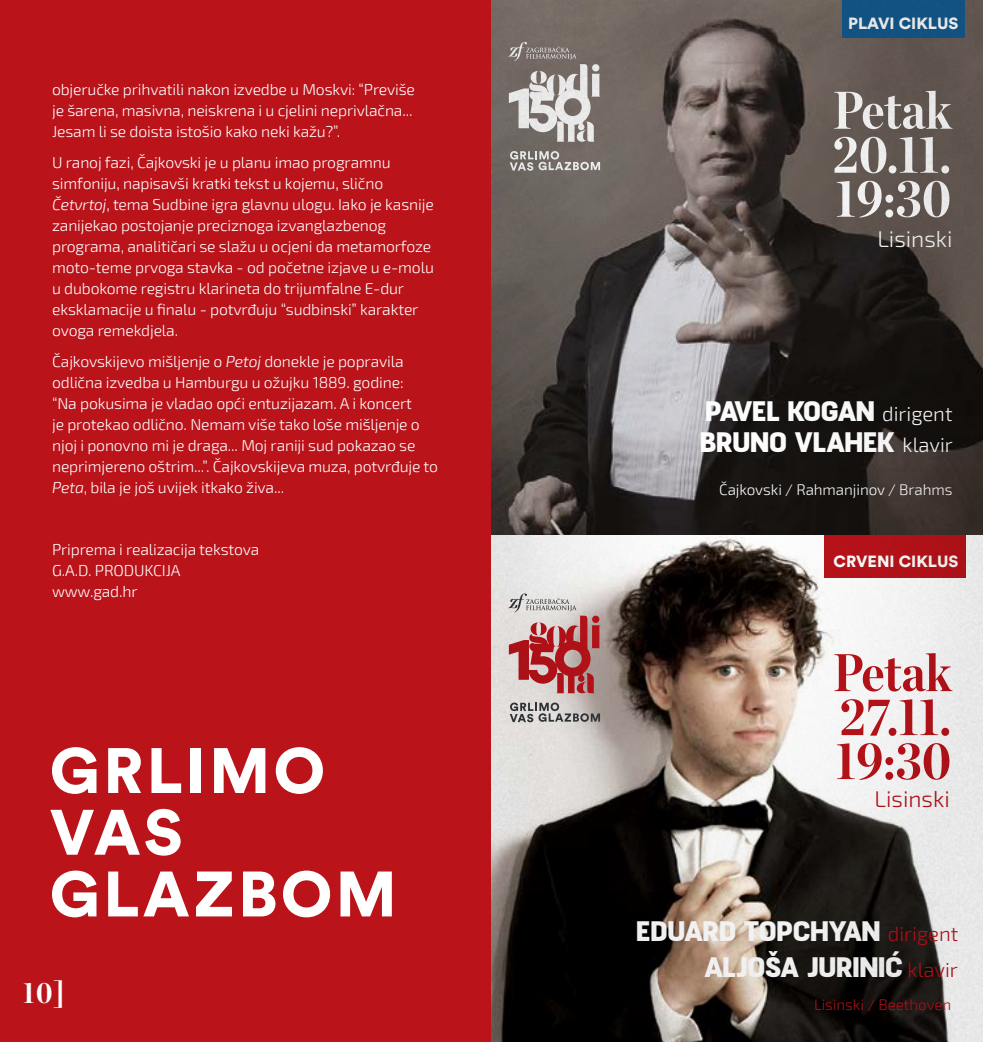
<style>
.page{position:relative;width:983px;height:1042px;background:#fff}
.page>*{position:absolute;margin:0;border:0;box-sizing:border-box;transform-origin:0 0}
.t1{font:700 52.85px/43.9px "Chronicle Disp Cond";letter-spacing:.005em;color:#fff;text-align:justify}
.t2{font:700 52.85px/43.9px "Chronicle Disp Cond";letter-spacing:.005em;color:#ba131a;text-align:justify}
.t3{font:700 29.75px "Chronicle Disp Cond";color:#fff}
.t4{font:700 28.18px/35.9px "Fuji";color:#fff;text-align:right}
.t5{font:700 28.18px/31.5px "Fuji";letter-spacing:-.02em;color:#fff}
.t6{font:300 22.75px "Exo 2";color:#fff}
.t7{font:300 22.75px "Exo 2";color:#ba131a}
.t8{font:900 16.1px "Circular Std";color:#fff}
.t9{font:300 15.75px/21px "Exo 2";letter-spacing:-.01em;color:#fff}
.t10{font:300 15.22px "Exo 2";letter-spacing:-.005em;color:#fff}
.t11{font:300 15.22px "Exo 2";letter-spacing:-.005em;color:#ba131a}
.s1{font-style:italic}
.s2{font-family:"Exo 2";font-weight:300;font-size:20.3px}
.s3{font-family:"Exo 2";font-weight:300;font-size:20.3px;color:#ba131a}
</style>
<div class="page">
<div style="left:0;top:0;width:491px;height:1042px;background:#ba131a"></div>
<img style="left:491px;top:0;width:491px;height:1042px">
<svg style="left:52px;top:747px;width:44px;height:47px"></svg>
<svg style="left:108px;top:748px;width:33px;height:45px"></svg>
<svg style="left:151px;top:748px;width:30px;height:45px"></svg>
<div style="left:191px;top:748px;width:10px;height:45px;background:#fff"></div>
<svg style="left:214px;top:748px;width:51px;height:45px"></svg>
<svg style="left:276px;top:747px;width:47px;height:47px"></svg>
<svg style="left:50px;top:809px;width:130px;height:46px"></svg>
<svg style="left:52px;top:870px;width:44px;height:47px"></svg>
<svg style="left:108px;top:871px;width:81px;height:45px"></svg>
<svg style="left:196px;top:871px;width:36px;height:45px"></svg>
<svg style="left:243px;top:871px;width:32px;height:45px"></svg>
<svg style="left:283px;top:870px;width:47px;height:47px"></svg>
<svg style="left:340px;top:871px;width:52px;height:45px"></svg>
<p class="t9" style="left:52px;top:79px;width:364px">objeručke prihvatili nakon izvedbe u Moskvi: “Previše je šarena, masivna, neiskrena i u cjelini neprivlačna...<br>Jesam li se doista istošio kako neki kažu?”.</p>
<p class="t9" style="left:52px;top:152px;width:383px">U ranoj fazi, Čajkovski je u planu imao programnu simfoniju, napisavši kratki tekst u kojemu, slično <span class="s1">Četvrtoj</span>, tema Sudbine igra glavnu ulogu. Iako je kasnije zanijekao postojanje preciznoga izvanglazbenog programa, analitičari se slažu u ocjeni da metamorfoze moto-teme prvoga stavka - od početne izjave u e-molu u dubokome registru klarineta do trijumfalne E-dur eksklamacije u finalu - potvrđuju “sudbinski” karakter ovoga remekdjela.</p>
<p class="t9" style="left:52px;top:351px;width:387px">Čajkovskijevo mišljenje o <span class="s1">Petoj</span> donekle je popravila odlična izvedba u Hamburgu u ožujku 1889. godine:<br>“Na pokusima je vladao opći entuzijazam. A i koncert<br>je protekao odlično. Nemam više tako loše mišljenje o njoj i ponovno mi je draga... Moj raniji sud pokazao se neprimjereno oštrim...”. Čajkovskijeva muza, potvrđuje to <span class="s1">Peta</span>, bila je još uvijek itkako živa...</p>
<p class="t9" style="left:52px;top:539px;width:209px">Priprema i realizacija tekstova<br>G.A.D. PRODUKCIJA www.gad.hr</p>
<h2 class="t3" style="left:23px;top:969px;width:43px">10]</h2>
<p class="t8" style="left:847px;top:12px;width:112px">PLAVI CIKLUS</p>
<h1 class="t1" style="left:832px;top:85px;width:120px">Petak 20.11.<br>19:30</h1>
<h3 class="t6" style="left:877px;top:226px;width:77px">Lisinski</h3>
<h3 class="t5" style="left:699px;top:396px;width:254px">PAVEL KOGAN <span class="s2">dirigent<br></span>BRUNO VLAHEK <span class="s2">klavir</span></h3>
<p class="t10" style="left:719px;top:481px;width:235px">Čajkovski / Rahmanjinov / Brahms</p>
<p class="t8" style="left:833px;top:550px;width:126px">CRVENI CIKLUS</p>
<h1 class="t2" style="left:833px;top:647px;width:119px">Petak 27.11.<br>19:30</h1>
<h3 class="t7" style="left:874px;top:786px;width:77px">Lisinski</h3>
<h3 class="t4" style="left:636px;top:914px;width:323px">EDUARD TOPCHYAN <span class="s3">dirigent<br></span>ALJOŠA JURINIĆ <span class="s3">klavir</span></h3>
<p class="t11" style="left:813px;top:995px;width:139px">Lisinski / Beethoven</p>
</div>
